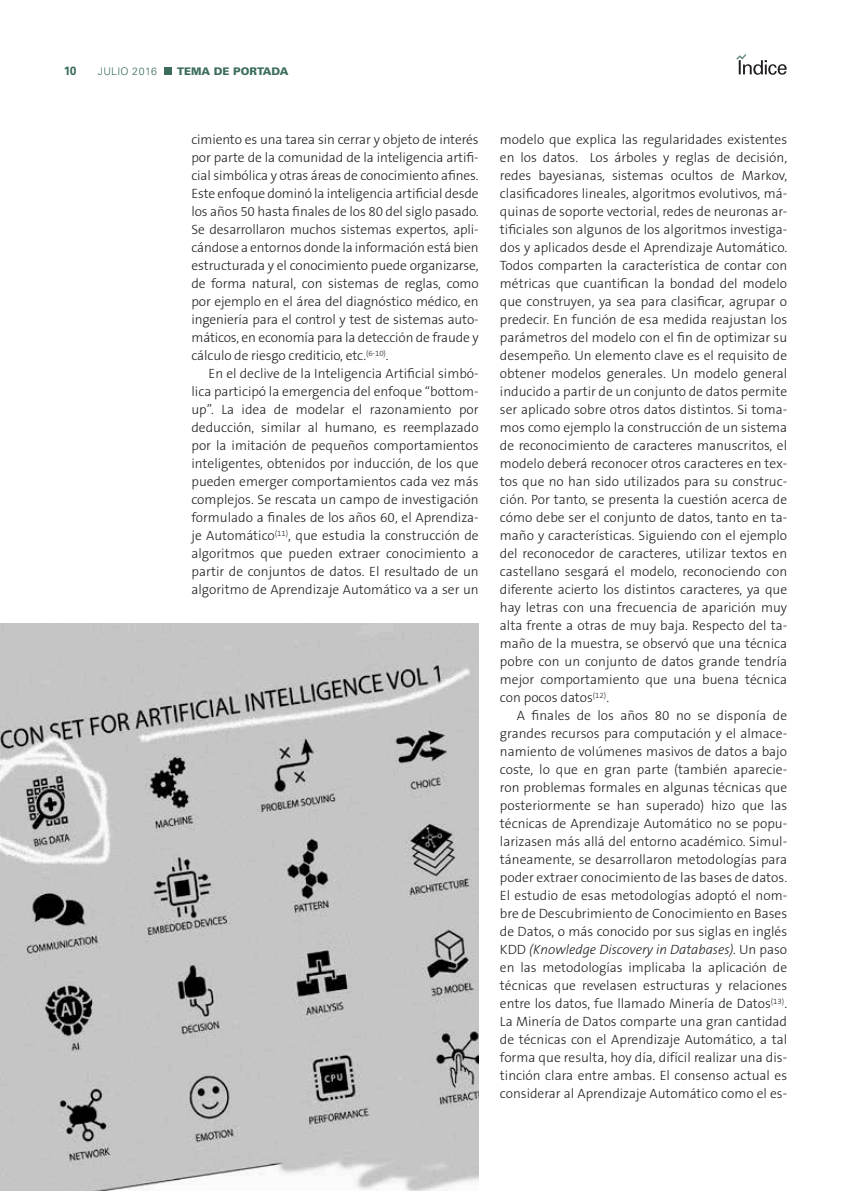
<style>
.page{position:relative;width:851px;height:1191px;background:#fff}
.page>*{position:absolute;margin:0;border:0;box-sizing:border-box;transform-origin:0 0}
.t1{font:300 13.5px/18px "The Sans B3";color:#231f20;text-align:justify}
.t2{font:700 12px "Univers";color:#3c6d5a}
.t3{font:900 10.5px "Univers";color:#3c6d5a}
.t4{font:300 10.5px "Univers";letter-spacing:.025em;color:#3c6d5a}
.s1{font-style:italic}
</style>
<div class="page">
<svg style="left:736px;top:54px;width:50px;height:21px"></svg>
<div style="left:165px;top:67px;width:7px;height:8px;background:#3c6d5a"></div>
<img style="left:0;top:623px;width:478px;height:568px">
<p class="t2" style="left:64px;top:64px;width:14px">10</p>
<p class="t4" style="left:98px;top:65px;width:61px">JULIO 2016</p>
<p class="t3" style="left:177px;top:64px;width:25px">TEMA</p>
<p class="t3" style="left:214px;top:64px;width:76px">DE PORTADA</p>
<p class="t1" style="left:191px;top:131px;width:289px">cimiento es una tarea sin cerrar y objeto de interés por parte de la comunidad de la inteligencia artifi&shy;cial simbólica y otras áreas de conocimiento afines.<br>Este enfoque dominó la inteligencia artificial desde los años 50 hasta finales de los 80 del siglo pasado.<br>Se desarrollaron muchos sistemas expertos, apli&shy;cándose a entornos donde la información está bien estructurada y el conocimiento puede organizarse, de forma natural, con sistemas de reglas, como por ejemplo en el área del diagnóstico médico, en ingeniería para el control y test de sistemas auto&shy;máticos, en economía para la detección de fraude y cálculo de riesgo crediticio, etc.<sup>(6-10)</sup>.</p>
<p class="t1" style="left:191px;top:365px;width:289px;text-indent:17px">En el declive de la Inteligencia Artificial simbó&shy;lica participó la emergencia del enfoque “bottom&shy;up”. La idea de modelar el razonamiento por deducción, similar al humano, es reemplazado por la imitación de pequeños comportamientos inteligentes, obtenidos por inducción, de los que pueden emerger comportamientos cada vez más complejos. Se rescata un campo de investigación formulado a finales de los años 60, el Aprendiza&shy;je Automático<sup>(11)</sup>, que estudia la construcción de algoritmos que pueden extraer conocimiento a partir de conjuntos de datos. El resultado de un algoritmo de Aprendizaje Automático va a ser un</p>
<p class="t1" style="left:500px;top:131px;width:289px">modelo que explica las regularidades existentes en los datos. Los árboles y reglas de decisión, redes bayesianas, sistemas ocultos de Markov, clasificadores lineales, algoritmos evolutivos, má&shy;quinas de soporte vectorial, redes de neuronas ar&shy;tificiales son algunos de los algoritmos investiga&shy;dos y aplicados desde el Aprendizaje Automático.<br>Todos comparten la característica de contar con métricas que cuantifican la bondad del modelo que construyen, ya sea para clasificar, agrupar o predecir. En función de esa medida reajustan los parámetros del modelo con el fin de optimizar su desempeño. Un elemento clave es el requisito de obtener modelos generales. Un modelo general inducido a partir de un conjunto de datos permite ser aplicado sobre otros datos distintos. Si toma&shy;mos como ejemplo la construcción de un sistema de reconocimiento de caracteres manuscritos, el modelo deberá reconocer otros caracteres en tex&shy;tos que no han sido utilizados para su construc&shy;ción. Por tanto, se presenta la cuestión acerca de cómo debe ser el conjunto de datos, tanto en ta&shy;maño y características. Siguiendo con el ejemplo del reconocedor de caracteres, utilizar textos en castellano sesgará el modelo, reconociendo con diferente acierto los distintos caracteres, ya que hay letras con una frecuencia de aparición muy alta frente a otras de muy baja. Respecto del ta&shy;maño de la muestra, se observó que una técnica pobre con un conjunto de datos grande tendría mejor comportamiento que una buena técnica con pocos datos<sup>(12)</sup>.</p>
<p class="t1" style="left:500px;top:707px;width:289px;text-indent:17px">A finales de los años 80 no se disponía de grandes recursos para computación y el almace&shy;namiento de volúmenes masivos de datos a bajo coste, lo que en gran parte (también aparecie&shy;ron problemas formales en algunas técnicas que posteriormente se han superado) hizo que las técnicas de Aprendizaje Automático no se popu&shy;larizasen más allá del entorno académico. Simul&shy;táneamente, se desarrollaron metodologías para poder extraer conocimiento de las bases de datos.<br>El estudio de esas metodologías adoptó el nom&shy;bre de Descubrimiento de Conocimiento en Bases de Datos, o más conocido por sus siglas en inglés KDD <span class="s1">(Knowledge Discovery in Databases).</span> Un paso en las metodologías implicaba la aplicación de técnicas que revelasen estructuras y relaciones entre los datos, fue llamado Minería de Datos<sup>(13)</sup>.<br>La Minería de Datos comparte una gran cantidad de técnicas con el Aprendizaje Automático, a tal forma que resulta, hoy día, difícil realizar una dis&shy;tinción clara entre ambas. El consenso actual es considerar al Aprendizaje Automático como el es-</p>
</div>
